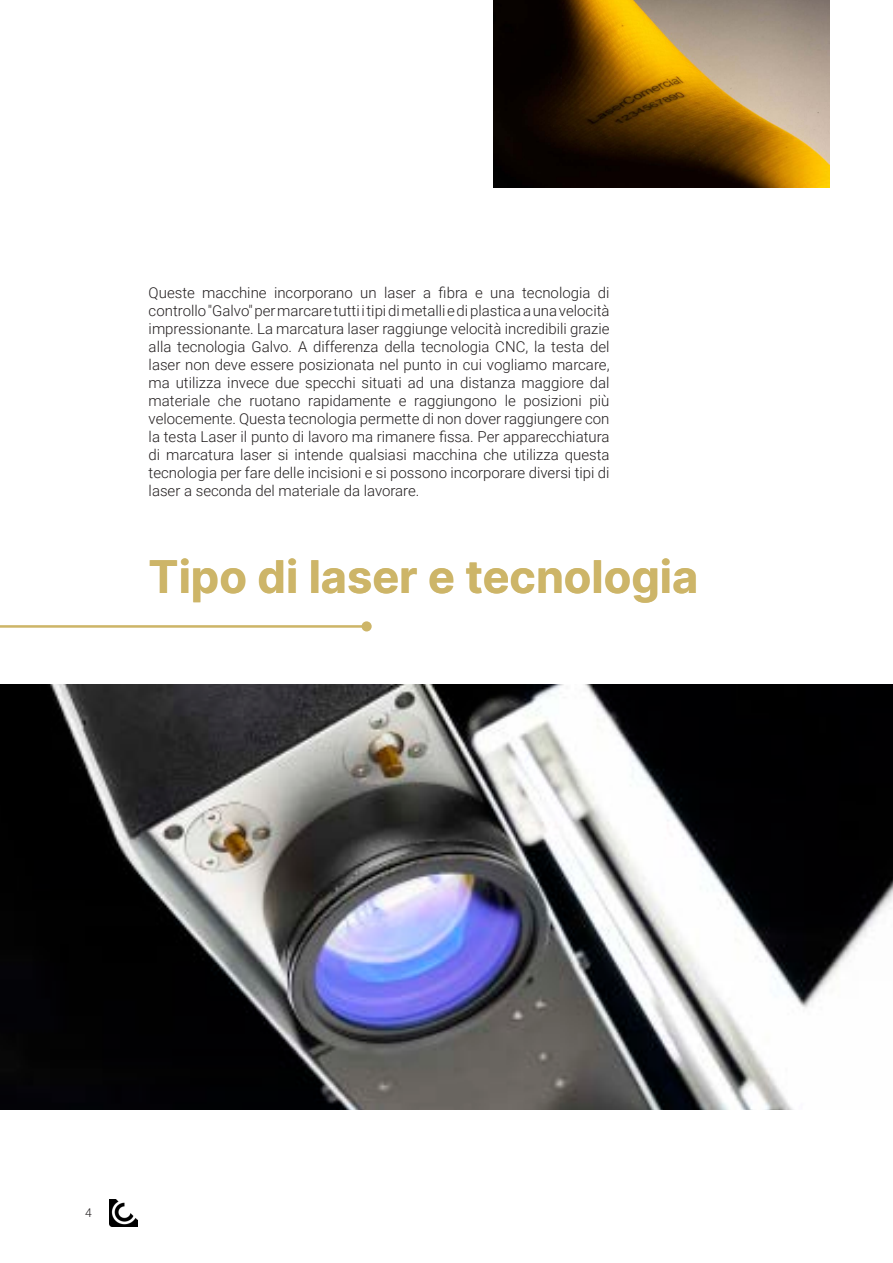
<style>
.page{position:relative;width:893px;height:1263px;background:#fff}
.page>*{position:absolute;margin:0;border:0;box-sizing:border-box;transform-origin:0 0}
.t1{font:700 45px "Inter";color:#cdb568}
.t2{font:300 15px/18px "Roboto";color:#231f20;text-align:justify}
.t3{font:300 12px "Roboto";color:#231f20}
</style>
<div class="page">
<img style="left:110px;top:1199px;width:27px;height:28px">
<hr style="left:0;top:625px;width:367px;height:3px;background:#cdb568">
<div style="left:362px;top:621px;width:10px;height:10px;background:#cdb568;border-radius:50%"></div>
<img style="left:0;top:684px;width:893px;height:426px">
<img style="left:493px;top:0;width:337px;height:187px">
<p class="t2" style="left:149px;top:283px;width:462px">Queste macchine incorporano un laser a fibra e una tecnologia di controllo "Galvo" per marcare tutti i tipi di metalli e di plastica a una velocità impressionante. La marcatura laser raggiunge velocità incredibili grazie alla tecnologia Galvo. A differenza della tecnologia CNC, la testa del laser non deve essere posizionata nel punto in cui vogliamo marcare, ma utilizza invece due specchi situati ad una distanza maggiore dal materiale che ruotano rapidamente e raggiungono le posizioni più velocemente. Questa tecnologia permette di non dover raggiungere con la testa Laser il punto di lavoro ma rimanere fissa. Per apparecchiatura di marcatura laser si intende qualsiasi macchina che utilizza questa tecnologia per fare delle incisioni e si possono incorporare diversi tipi di laser a seconda del materiale da lavorare.</p>
<p class="t1" style="left:149px;top:543px;width:551px">Tipo di laser e tecnologia</p>
<p class="t3" style="left:85px;top:1204px;width:8px">4</p>
</div>
